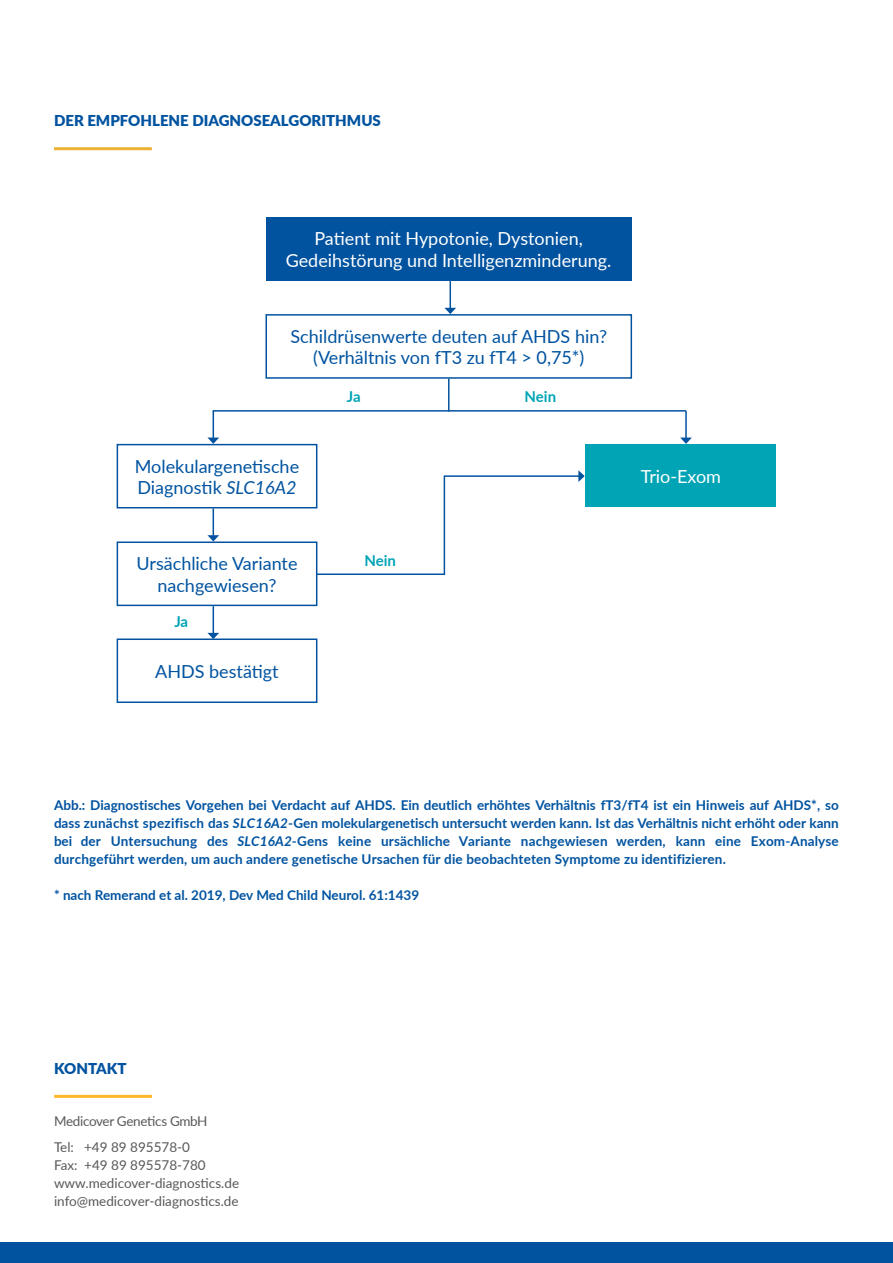
<style>
.page{position:relative;width:893px;height:1263px;background:#fff}
.page>*{position:absolute;margin:0;border:0;box-sizing:border-box;transform-origin:0 0}
.t1{font:18px/21.6px "Lato";color:#0153a0;text-align:center}
.t2{font:18px/21.6px "Lato";color:#fff;text-align:center}
.t3{font:900 15px "Lato";color:#0153a0}
.t4{font:700 15px "Lato";letter-spacing:-.01em;color:#00a4b5}
.t5{font:700 13.5px/18px "Lato";letter-spacing:.01em;color:#0153a0;text-align:justify}
.t6{font:13.5px/18px "Lato";color:#57585a}
.t7{font:13.5px/25.5px "Lato";letter-spacing:-.025em;color:#57585a}
.s1{font-style:italic}
</style>
<div class="page">
<div style="left:0;top:1243px;width:893px;height:20px;background:#0153a0"></div>
<hr style="left:54px;top:147px;width:98px;height:3px;background:#ecb033">
<div style="left:266px;top:217px;width:365px;height:63px;background:#0153a0"></div>
<div style="left:117px;top:444px;width:200px;height:64px;border:2px solid #0153a0"></div>
<div style="left:117px;top:541px;width:200px;height:65px;border:2px solid #0153a0"></div>
<div style="left:117px;top:638px;width:200px;height:65px;border:2px solid #0153a0"></div>
<div style="left:585px;top:444px;width:191px;height:63px;background:#00a4b5"></div>
<div style="left:265px;top:314px;width:367px;height:65px;border:2px solid #0153a0"></div>
<hr style="left:448px;top:379px;width:1px;height:33px;background:#0153a0">
<hr style="left:444px;top:475px;width:1px;height:99px;background:#0153a0">
<svg style="left:207px;top:411px;width:12px;height:33px"></svg>
<hr style="left:685px;top:411px;width:2px;height:27px;background:#0153a0">
<svg style="left:680px;top:438px;width:12px;height:6px"></svg>
<hr style="left:449px;top:281px;width:2px;height:27px;background:#0153a0">
<svg style="left:444px;top:308px;width:12px;height:6px"></svg>
<svg style="left:207px;top:508px;width:12px;height:33px"></svg>
<svg style="left:207px;top:606px;width:12px;height:33px"></svg>
<hr style="left:444px;top:475px;width:135px;height:2px;background:#0153a0">
<svg style="left:578px;top:470px;width:7px;height:12px"></svg>
<hr style="left:317px;top:573px;width:128px;height:2px;background:#0153a0">
<hr style="left:213px;top:410px;width:473px;height:2px;background:#0153a0">
<hr style="left:54px;top:1095px;width:98px;height:3px;background:#fcb828">
<p class="t3" style="left:54px;top:109px;width:328px">DER EMPFOHLENE DIAGNOSEALGORITHMUS</p>
<h1 class="t2" style="left:286px;top:227px;width:327px">Patient mit Hypotonie, Dystonien,<br>Gedeihstörung und Intelligenzminderung.</h1>
<h1 class="t1" style="left:290px;top:325px;width:318px">Schildrüsenwerte deuten auf AHDS hin? (Verhältnis von fT3 zu fT4 &gt; 0,75*)</h1>
<p class="t4" style="left:347px;top:385px;width:15px">Ja</p>
<p class="t4" style="left:525px;top:385px;width:33px">Nein</p>
<h1 class="t1" style="left:135px;top:454px;width:166px;text-align:left">Molekulargenetische<br>Diagnostik <span class="s1">SLC16A2</span></h1>
<h1 class="t1" style="left:137px;top:552px;width:162px">Ursächliche Variante nachgewiesen?</h1>
<p class="t4" style="left:174px;top:610px;width:15px">Ja</p>
<h1 class="t1" style="left:155px;top:660px;width:125px">AHDS bestätigt</h1>
<p class="t4" style="left:364px;top:549px;width:33px">Nein</p>
<h1 class="t2" style="left:641px;top:465px;width:82px">Trio-Exom</h1>
<p class="t5" style="left:54px;top:795px;width:786px">Abb.: Diagnostisches Vorgehen bei Verdacht auf AHDS. Ein deutlich erhöhtes Verhältnis fT3/fT4 ist ein Hinweis auf AHDS*, so dass zunächst spezifisch das <span class="s1">SLC16A2</span>-Gen molekulargenetisch untersucht werden kann. Ist das Verhältnis nicht erhöht oder kann bei der Untersuchung des <span class="s1">SLC16A2</span>-Gens keine ursächliche Variante nachgewiesen werden, kann eine Exom-Analyse durchgeführt werden, um auch andere genetische Ursachen für die beobachteten Symptome zu identifizieren.</p>
<p class="t5" style="left:54px;top:885px;width:367px">* nach Remerand et al. 2019, Dev Med Child Neurol. 61:1439</p>
<p class="t3" style="left:54px;top:1057px;width:74px">KONTAKT</p>
<p class="t7" style="left:54px;top:1108px;width:155px">Medicover Genetics GmbH<br>Tel: +49 89 895578-0</p>
<p class="t6" style="left:54px;top:1155px;width:187px">Fax: +49 89 895578-780 www.medicover-diagnostics.de info@medicover-diagnostics.de</p>
</div>
